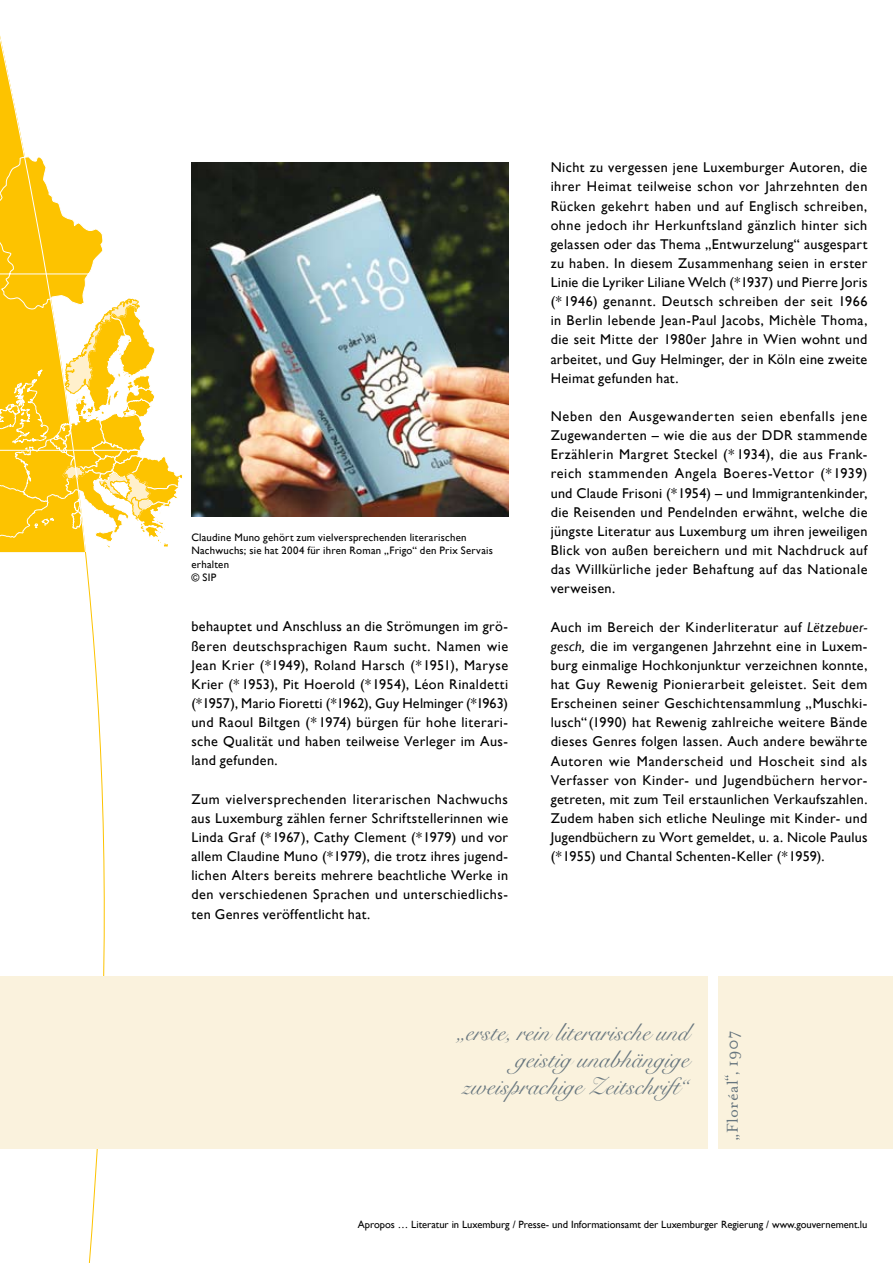
<style>
.page{position:relative;width:893px;height:1263px;background:#fff}
.page>*{position:absolute;margin:0;border:0;box-sizing:border-box;transform-origin:0 0}
.t1{font:24px/27px "Snell Roundhand";letter-spacing:.01em;color:#66757e;text-align:right}
.t2{font:18px "Mrs Eaves Roman";letter-spacing:.02em;color:#66757e}
.t3{font:14.1px/19.2px "Gill Sans";letter-spacing:.025em;color:#000;text-align:justify}
.t4{font:10.8px/13.5px "Gill Sans";letter-spacing:.02em;color:#000}
.t5{font:10.5px "Gill Sans";color:#000}
.s1{font-style:italic}
</style>
<div class="page">
<svg style="left:0;top:547px;width:124px;height:716px"></svg>
<svg style="left:86px;top:229px;width:96px;height:318px"></svg>
<hr style="left:0;top:450px;width:170px;height:1px;background:#fff">
<svg style="left:0;top:36px;width:86px;height:516px"></svg>
<div style="left:0;top:976px;width:893px;height:172px;background:#faf2dd"></div>
<img style="left:191px;top:162px;width:317px;height:355px">
<div style="left:708px;top:976px;width:9px;height:172px;background:#fff"></div>
<svg style="left:724px;top:1075px;width:4px;height:5px"></svg>
<p class="t4" style="left:191px;top:530px;width:303px">Claudine Muno gehört zum vielversprechenden literarischen Nachwuchs; sie hat 2004 für ihren Roman „Frigo“ den Prix Servais erhalten<br>© SIP</p>
<p class="t3" style="left:191px;top:617px;width:318px">behauptet und Anschluss an die Strömungen im grö&shy;ßeren deutschsprachigen Raum sucht. Namen wie Jean Krier (*1949), Roland Harsch (*1951), Maryse Krier (* 1953), Pit Hoerold (*1954), Léon Rinaldetti (*1957), Mario Fioretti (* 1962), Guy Helminger (*1963) und Raoul Biltgen (* 1974) bürgen für hohe literari&shy;sche Qualität und haben teilweise Verleger im Aus&shy;land gefunden.</p>
<p class="t3" style="left:191px;top:789px;width:318px">Zum vielversprechenden literarischen Nachwuchs aus Luxemburg zählen ferner Schriftstellerinnen wie Linda Graf (*1967), Cathy Clement (* 1979) und vor allem Claudine Muno (*1979), die trotz ihres jugend&shy;lichen Alters bereits mehrere beachtliche Werke in den verschiedenen Sprachen und unterschiedlichs&shy;ten Genres veröffentlicht hat.</p>
<p class="t3" style="left:551px;top:158px;width:318px">Nicht zu vergessen jene Luxemburger Autoren, die ihrer Heimat teilweise schon vor Jahrzehnten den Rücken gekehrt haben und auf Englisch schreiben, ohne jedoch ihr Herkunftsland gänzlich hinter sich gelassen oder das Thema „Entwurzelung“ ausgespart zu haben. In diesem Zusammenhang seien in erster Linie die Lyriker Liliane Welch (*1937) und Pierre Joris (*1946) genannt. Deutsch schreiben der seit 1966 in Berlin lebende Jean-Paul Jacobs, Michèle Thoma, die seit Mitte der 1980er Jahre in Wien wohnt und arbeitet, und Guy Helminger, der in Köln eine zweite Heimat gefunden hat.</p>
<p class="t3" style="left:551px;top:406px;width:318px">Neben den Ausgewanderten seien ebenfalls jene Zugewanderten – wie die aus der DDR stammende Erzählerin Margret Steckel (* 1934), die aus Frank&shy;reich stammenden Angela Boeres-Vettor (*1939) und Claude Frisoni (* 1954) – und Immigrantenkinder, die Reisenden und Pendelnden erwähnt, welche die jüngste Literatur aus Luxemburg um ihren jeweiligen Blick von außen bereichern und mit Nachdruck auf das Willkürliche jeder Behaftung auf das Nationale verweisen.</p>
<p class="t3" style="left:551px;top:617px;width:318px">Auch im Bereich der Kinderliteratur auf <span class="s1">Lëtzebuer&shy;gesch,</span> die im vergangenen Jahrzehnt eine in Luxem&shy;burg einmalige Hochkonjunktur verzeichnen konnte, hat Guy Rewenig Pionierarbeit geleistet. Seit dem Erscheinen seiner Geschichtensammlung „Muschki&shy;lusch“ (1990) hat Rewenig zahlreiche weitere Bände dieses Genres folgen lassen. Auch andere bewährte Autoren wie Manderscheid und Hoscheit sind als Verfasser von Kinder- und Jugendbüchern hervor&shy;getreten, mit zum Teil erstaunlichen Verkaufszahlen.<br>Zudem haben sich etliche Neulinge mit Kinder- und Jugendbüchern zu Wort gemeldet, u. a. Nicole Paulus (* 1955) und Chantal Schenten-Keller (*1959).</p>
<h1 class="t1" style="left:457px;top:1019px;width:240px">„erste, rein literarische und geistig unabhängige zweisprachige Zeitschrift“</h1>
<p class="t2" style="left:723px;top:1141px;width:112px;rotate:-90deg">„Floréal , 1907</p>
<p class="t5" style="left:358px;top:1218px;width:511px">Apropos … Literatur in Luxemburg / Presse- und Informationsamt der Luxemburger Regierung / www.gouvernement.lu</p>
</div>
